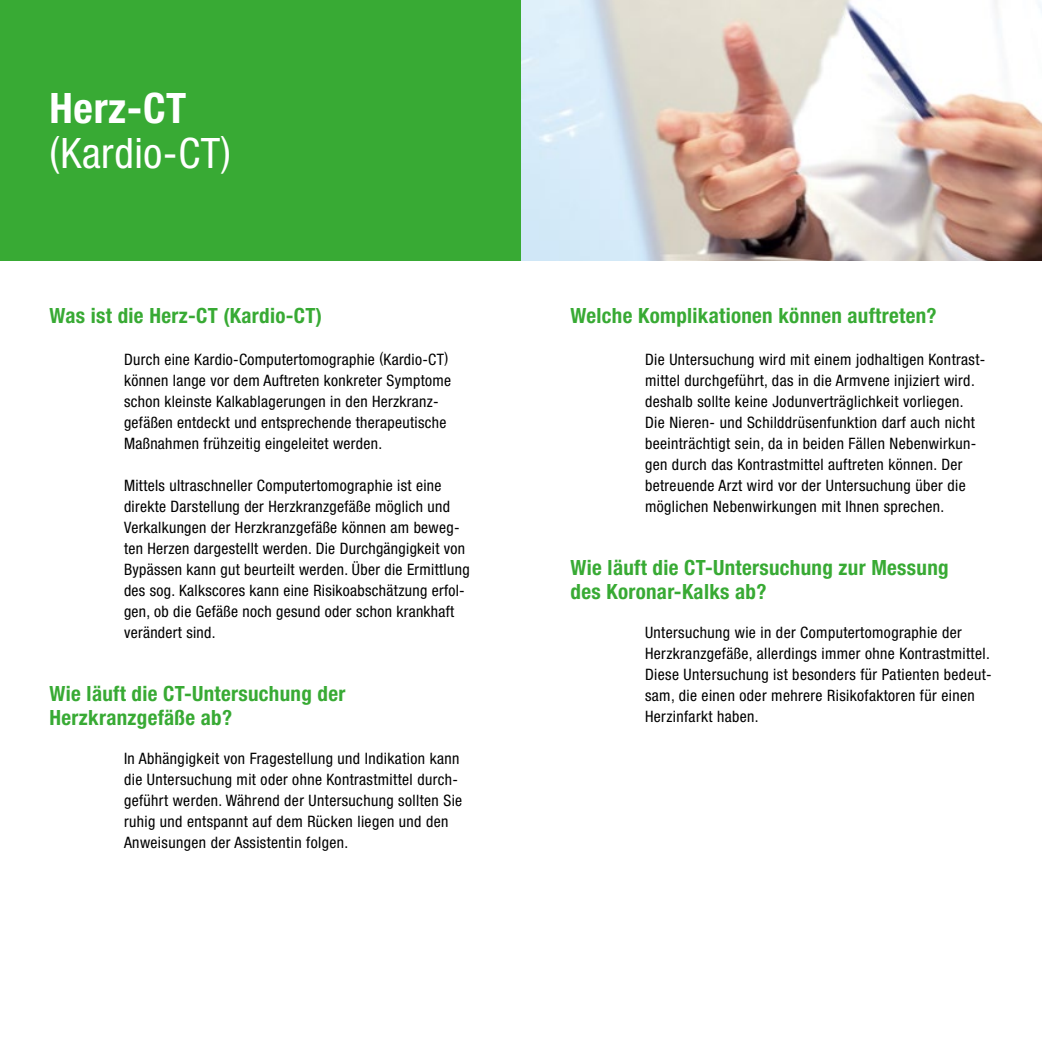
<style>
.page{position:relative;width:1042px;height:1042px;background:#fff}
.page>*{position:absolute;margin:0;border:0;box-sizing:border-box;transform-origin:0 0}
.t1{font:condensed 42px "Helvetica Neue LT Std";letter-spacing:.015em;color:#fff}
.t2{font:700 condensed 42px "Helvetica Neue LT Std";letter-spacing:.015em;color:#fff}
.t3{font:700 condensed 21px/24.5px "Helvetica Neue LT Std";letter-spacing:.015em;color:#38aa34}
.t4{font:condensed 15.75px/21px "Helvetica Neue LT Std";letter-spacing:.025em;color:#000}
</style>
<div class="page">
<div style="left:0;top:0;width:521px;height:260px;background:#38aa34"></div>
<img style="left:521px;top:0;width:521px;height:260px">
<h1 class="t2" style="left:50px;top:82px;width:138px">Herz-CT</h1>
<h1 class="t1" style="left:50px;top:129px;width:183px">(Kardio-CT)</h1>
<h2 class="t3" style="left:50px;top:303px;width:274px">Was ist die Herz-CT (Kardio-CT)</h2>
<p class="t4" style="left:124px;top:348px;width:328px">Durch eine Kardio-Computertomographie (Kardio-CT) können lange vor dem Auftreten konkreter Symptome schon kleinste Kalkablagerungen in den Herzkranz&shy;gefäßen entdeckt und entsprechende therapeutische Maßnahmen frühzeitig eingeleitet werden.</p>
<p class="t4" style="left:124px;top:474px;width:347px">Mittels ultraschneller Computertomographie ist eine direkte Darstellung der Herzkranzgefäße möglich und Verkalkungen der Herzkranzgefäße können am beweg&shy;ten Herzen dargestellt werden. Die Durchgängigkeit von Bypässen kann gut beurteilt werden. Über die Ermittlung des sog. Kalkscores kann eine Risikoabschätzung erfol&shy;gen, ob die Gefäße noch gesund oder schon krankhaft verändert sind.</p>
<h2 class="t3" style="left:50px;top:681px;width:297px">Wie läuft die CT-Untersuchung der<br>Herzkranzgefäße ab?</h2>
<p class="t4" style="left:124px;top:747px;width:340px">In Abhängigkeit von Fragestellung und Indikation kann die Untersuchung mit oder ohne Kontrastmittel durch&shy;geführt werden. Während der Untersuchung sollten Sie ruhig und entspannt auf dem Rücken liegen und den Anweisungen der Assistentin folgen.</p>
<h2 class="t3" style="left:570px;top:303px;width:367px">Welche Komplikationen können auftreten?</h2>
<p class="t4" style="left:645px;top:348px;width:342px">Die Untersuchung wird mit einem jodhaltigen Kontrast&shy;mittel durchgeführt, das in die Armvene injiziert wird. deshalb sollte keine Jodunverträglichkeit vorliegen.<br>Die Nieren- und Schilddrüsenfunktion darf auch nicht beeinträchtigt sein, da in beiden Fällen Nebenwirkun&shy;gen durch das Kontrastmittel auftreten können. Der betreuende Arzt wird vor der Untersuchung über die möglichen Nebenwirkungen mit Ihnen sprechen.</p>
<h2 class="t3" style="left:570px;top:555px;width:379px">Wie läuft die CT-Untersuchung zur Messung des Koronar-Kalks ab?</h2>
<p class="t4" style="left:645px;top:621px;width:348px">Untersuchung wie in der Computertomographie der Herzkranzgefäße, allerdings immer ohne Kontrastmittel.<br>Diese Untersuchung ist besonders für Patienten bedeut&shy;sam, die einen oder mehrere Risikofaktoren für einen Herzinfarkt haben.</p>
</div>
